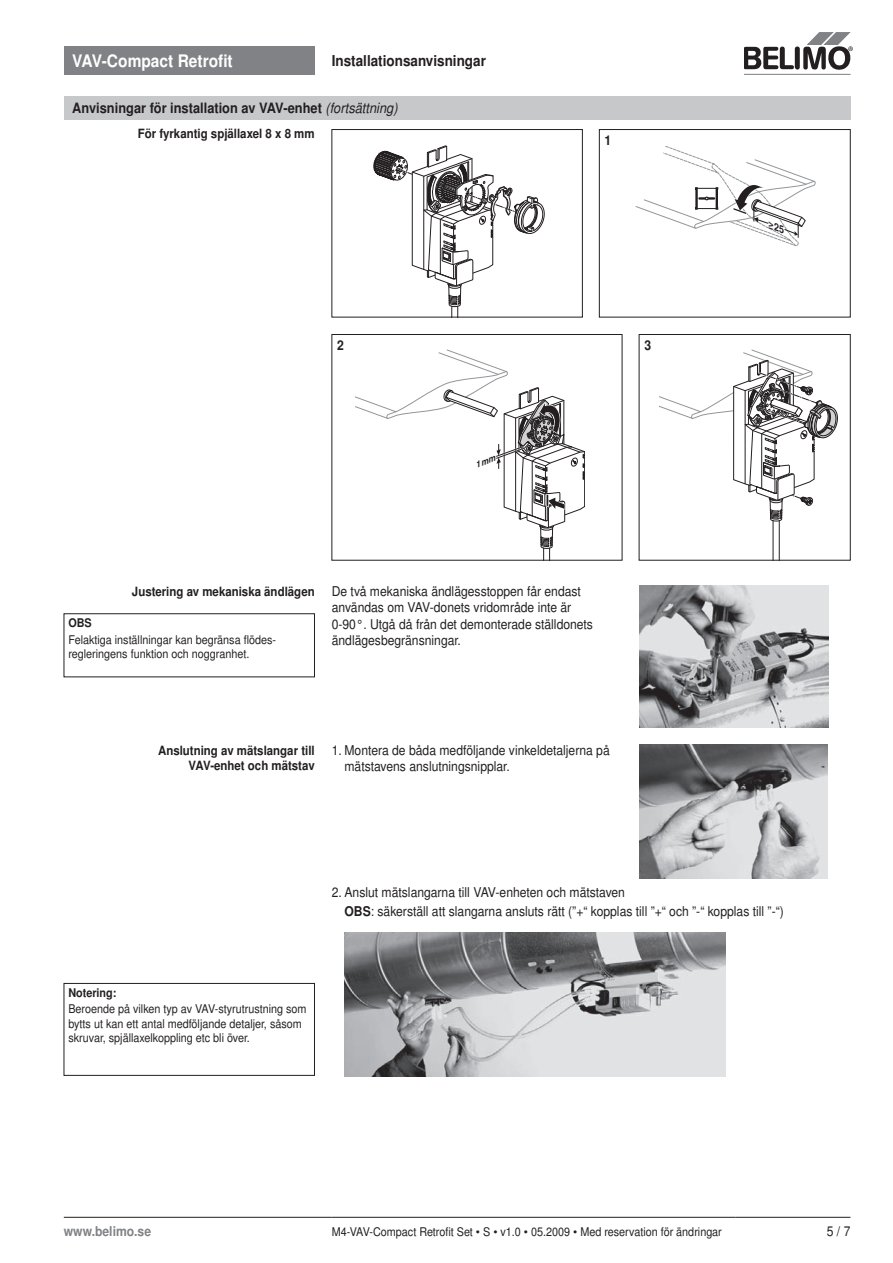
<style>
.page{position:relative;width:893px;height:1263px;background:#fff}
.page>*{position:absolute;margin:0;border:0;box-sizing:border-box;transform-origin:0 0}
.t1{font:700 17.25px "Nimbus Sans BEL";color:#fff;scale:.9 1}
.t2{font:700 15px "Nimbus Sans BEL";color:#231f20;scale:.9 1}
.t3{font:700 14.25px "Nimbus Sans BEL";color:#231f20;scale:.9 1}
.t4{font:13.5px/16.2px "Nimbus Sans BEL";color:#231f20;scale:.9 1}
.t5{font:700 13.5px "Nimbus Sans BEL";color:#808285;scale:.9 1}
.t6{font:700 13.5px "Nimbus Sans BEL";color:#231f20;scale:.9 1}
.t7{font:700 12.75px/15.3px "Nimbus Sans BEL";color:#231f20;text-align:right;scale:.9 1}
.t8{font:12px/14.4px "Nimbus Sans BEL";color:#231f20;scale:.9 1}
.t9{font:700 12px "Nimbus Sans BEL";color:#231f20;scale:.9 1}
.s1{font-weight:400;font-style:italic}
.s2{font-weight:700}
</style>
<div class="page">
<div style="left:64px;top:47px;width:251px;height:28px;background:#808285"></div>
<hr style="left:744px;top:74px;width:106px;height:1px;background:#808285">
<svg style="left:744px;top:32px;width:109px;height:38px"></svg>
<hr style="left:64px;top:1217px;width:268px;height:1px;background:#231f20">
<hr style="left:332px;top:1217px;width:404px;height:1px;background:#231f20">
<hr style="left:736px;top:1217px;width:114px;height:1px;background:#231f20">
<img style="left:639px;top:586px;width:189px;height:142px">
<img style="left:639px;top:745px;width:189px;height:134px">
<img style="left:344px;top:933px;width:382px;height:143px">
<svg style="left:374px;top:146px;width:170px;height:169px"></svg>
<svg style="left:660px;top:350px;width:178px;height:208px"></svg>
<hr style="left:773px;top:521px;width:1px;height:39px;background:#231f20">
<hr style="left:779px;top:521px;width:1px;height:39px;background:#231f20">
<div style="left:64px;top:613px;width:251px;height:64px;border:1px solid #231f20"></div>
<div style="left:64px;top:96px;width:786px;height:23px;background:#c7c8ca"></div>
<div style="left:64px;top:983px;width:251px;height:92px;border:1px solid #231f20"></div>
<div style="left:599px;top:129px;width:251px;height:188px;border:1px solid #231f20"></div>
<div style="left:332px;top:129px;width:251px;height:188px;border:1px solid #231f20"></div>
<div style="left:332px;top:334px;width:290px;height:226px;border:1px solid #231f20"></div>
<svg style="left:636px;top:146px;width:179px;height:100px"></svg>
<svg style="left:356px;top:350px;width:229px;height:210px"></svg>
<p class="t1" style="left:72px;top:51px;width:180px">VAV-Compact Retrofit</p>
<p class="t2" style="left:332px;top:52px;width:173px">Installationsanvisningar</p>
<p class="t3" style="left:72px;top:100px;width:363px">Anvisningar för installation av VAV-enhet <span class="s1">(fortsättning)</span></p>
<p class="t7" style="left:138px;top:127px;width:198px">För fyrkantig spjällaxel 8 x 8 mm</p>
<p class="t6" style="left:604px;top:133px;width:9px">1</p>
<p class="t6" style="left:337px;top:337px;width:9px">2</p>
<p class="t6" style="left:644px;top:337px;width:9px">3</p>
<p class="t7" style="left:132px;top:585px;width:205px">Justering av mekaniska ändlägen</p>
<p class="t4" style="left:332px;top:584px;width:292px">De två mekaniska ändlägesstoppen får endast användas om VAV-donets vridområde inte är 0-90°. Utgå då från det demonterade ställdonets ändlägesbegränsningar.</p>
<p class="t9" style="left:68px;top:616px;width:28px">OBS</p>
<p class="t8" style="left:68px;top:632px;width:232px">Felaktiga inställningar kan begränsa flödes&shy;regleringens funktion och noggranhet.</p>
<p class="t7" style="left:158px;top:743px;width:176px">Anslutning av mätslangar till<br>VAV-enhet och mätstav</p>
<p class="t4" style="left:344px;top:742px;width:296px;text-indent:-13px">1. Montera de båda medföljande vinkeldetaljerna på mätstavens anslutningsnipplar.</p>
<p class="t4" style="left:344px;top:884px;width:490px;line-height:18.3px;text-indent:-13px">2. Anslut mätslangarna till VAV-enheten och mätstaven<br><span class="s2">OBS</span>: säkerställ att slangarna ansluts rätt (”+“ kopplas till ”+“ och ”-“ kopplas till ”-“)</p>
<p class="t9" style="left:68px;top:985px;width:55px">Notering:</p>
<p class="t8" style="left:68px;top:1002px;width:266px">Beroende på vilken typ av VAV-styrutrustning som bytts ut kan ett antal medföljande detaljer, såsom skruvar, spjällaxelkoppling etc bli över.</p>
<p class="t5" style="left:64px;top:1223px;width:99px">www.belimo.se</p>
<p class="t8" style="left:332px;top:1225px;width:435px">M4-VAV-Compact Retrofit Set • S • v1.0 • 05.2009 • Med reservation för ändringar</p>
<p class="t4" style="left:827px;top:1223px;width:28px">5 / 7</p>
</div>
